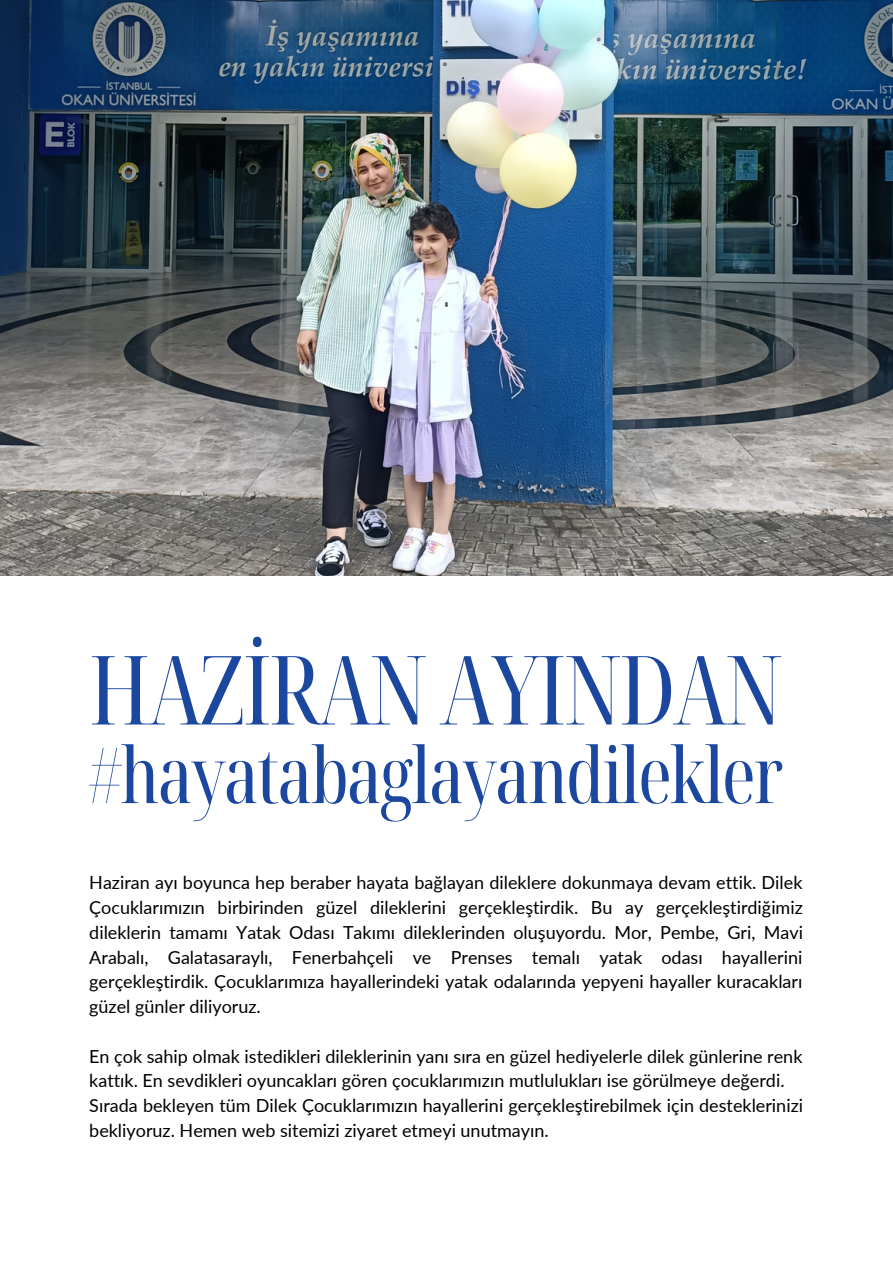
<style>
.page{position:relative;width:893px;height:1264px;background:#fff}
.page>*{position:absolute;margin:0;border:0;box-sizing:border-box;transform-origin:0 0}
.t1{font:extra-condensed 95.7px "Noto Serif Display";letter-spacing:-.025em;color:#1b479f}
.t2{font:extra-condensed 77.4px "Noto Serif Display";letter-spacing:-.025em;color:#1b479f}
.t3{font:18px/24.8px "Lato";color:#000}
</style>
<div class="page">
<img style="left:0;top:0;width:892px;height:576px">
<p class="t1" style="left:89px;top:622px;width:695px">HAZİRANAYINDAN</p>
<p class="t2" style="left:89px;top:720px;width:695px">#hayatabaglayandilekler</p>
<p class="t3" style="left:89px;top:870px;width:715px;text-align:justify">Haziran ayı boyunca hep beraber hayata bağlayan dileklere dokunmaya devam ettik. Dilek Çocuklarımızın birbirinden güzel dileklerini gerçekleştirdik. Bu ay gerçekleştirdiğimiz dileklerin tamamı Yatak Odası Takımı dileklerinden oluşuyordu. Mor, Pembe, Gri, Mavi Arabalı, Galatasaraylı, Fenerbahçeli ve Prenses temalı yatak odası hayallerini gerçekleştirdik. Çocuklarımıza hayallerindeki yatak odalarında yepyeni hayaller kuracakları güzel günler diliyoruz.</p>
<p class="t3" style="left:89px;top:1043px;width:714px">En çok sahip olmak istedikleri dileklerinin yanı sıra en güzel hediyelerle dilek günlerine renk kattık. En sevdikleri oyuncakları gören çocuklarımızın mutlulukları ise görülmeye değerdi.</p>
<p class="t3" style="left:89px;top:1092px;width:715px">Sırada bekleyen tüm Dilek Çocuklarımızın hayallerini gerçekleştirebilmek için desteklerinizi bekliyoruz. Hemen web sitemizi ziyaret etmeyi unutmayın.</p>
</div>
